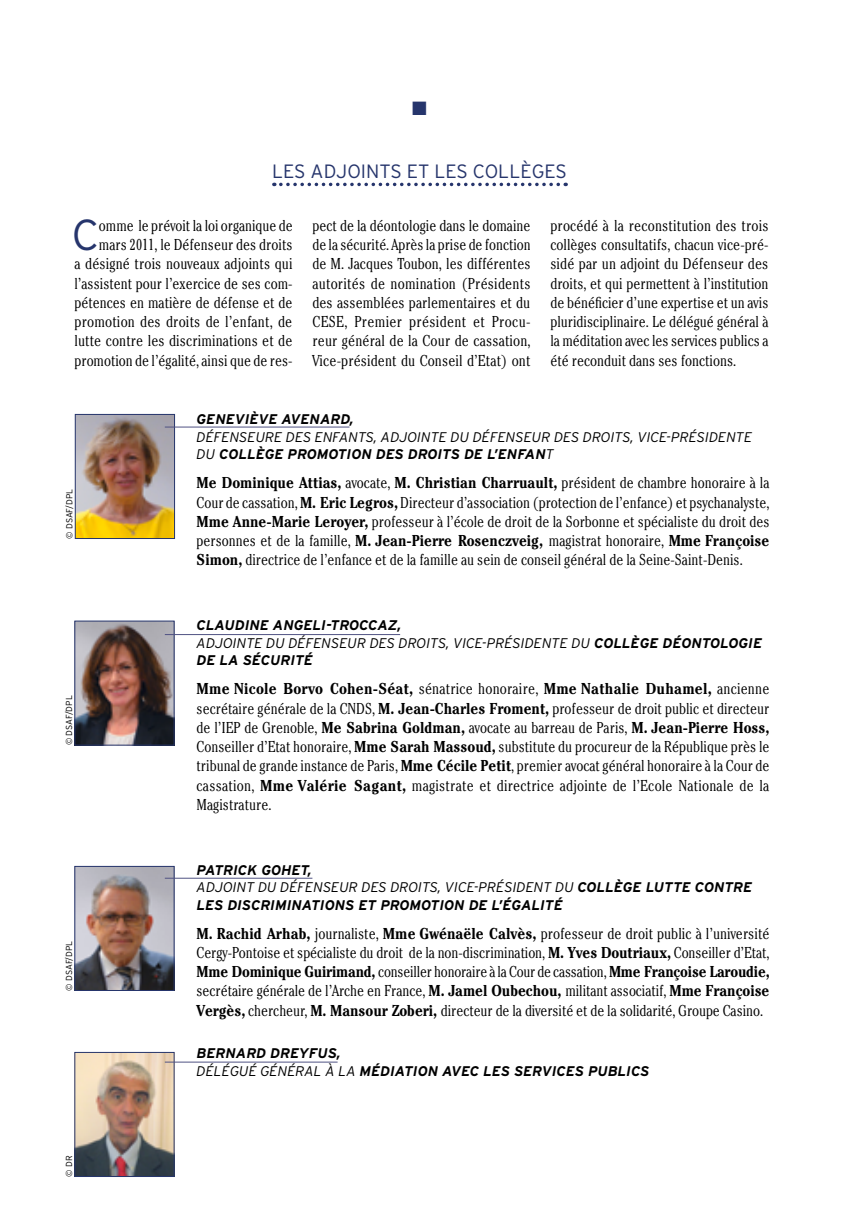
<style>
.page{position:relative;width:844px;height:1216px;background:#fff}
.page>*{position:absolute;margin:0;border:0;box-sizing:border-box;transform-origin:0 0}
.TEXTE_COURANT{font:300 43.23px "Interstate";color:#26356c}
.titre_2_DDD_bleu_f{font:300 19.25px "Interstate";color:#26356c}
.titre_2_DDD_bleu_f-2{font:19.25px "Zapf Dingbats ITC";color:#26356c}
.TEXTE_COURANT-2{font:300 condensed 15.75px/19.2px "Cheltenham";color:#000;text-align:justify}
.titre_3_suite{font:300 condensed 15.75px/19.2px "Cheltenham";letter-spacing:.01em;color:#000;text-align:justify}
.intro{font:300 condensed 15.75px/19.2px "Cheltenham";color:#000;text-align:justify}
.titre_3_suite-2{font:italic 700 14px/17.5px "Interstate";color:#000}
.titre_3_suite-3{font:italic 300 14px/17.5px "Interstate";color:#000}
.t1{font:300 8.75px "Interstate";color:#000}
.s1{font-weight:700}
.s2{font-weight:300}
</style>
<div class="page">
<svg style="left:281px;top:183px;width:285px;height:3px"></svg>
<img style="left:77px;top:416px;width:96px;height:120px">
<div style="left:75px;top:414px;width:100px;height:124px;border:1px solid #26356c"></div>
<img style="left:77px;top:623px;width:95px;height:120px">
<div style="left:75px;top:621px;width:99px;height:124px;border:1px solid #26356c"></div>
<img style="left:77px;top:868px;width:95px;height:120px">
<div style="left:75px;top:866px;width:99px;height:124px;border:1px solid #26356c"></div>
<img style="left:77px;top:1054px;width:95px;height:120px">
<div style="left:75px;top:1052px;width:99px;height:124px;border:1px solid #26356c"></div>
<hr style="left:165px;top:427px;width:184px;height:1px;background:#505283">
<hr style="left:165px;top:634px;width:235px;height:1px;background:#505283">
<hr style="left:165px;top:877px;width:147px;height:1px;background:#505283">
<hr style="left:165px;top:1061px;width:172px;height:1px;background:#505283">
<p class="titre_2_DDD_bleu_f-2" style="left:412px;top:99px;width:16px">■</p>
<p class="titre_2_DDD_bleu_f" style="left:272px;top:159px;width:296px">LES ADJOINTS ET LES COLLÈGES</p>
<p class="TEXTE_COURANT" style="left:72px;top:208px;width:29px">C</p>
<p class="TEXTE_COURANT-2" style="left:74px;top:215px;width:220px;text-align:right">omme le prévoit la loi organique de mars 2011, le Défenseur des droits<br>a désigné trois nouveaux adjoints qui l’assistent pour l’exercice de ses com&shy;pétences en matière de défense et de promotion des droits de l’enfant, de lutte contre les discriminations et de promotion de l’égalité, ainsi que de res-</p>
<p class="TEXTE_COURANT-2" style="left:312px;top:215px;width:220px">pect de la déontologie dans le domaine de la sécurité. Après la prise de fonction de M. Jacques Toubon, les différentes autorités de nomination (Présidents des assemblées parlementaires et du CESE, Premier président et Procu&shy;reur général de la Cour de cassation, Vice-président du Conseil d’Etat) ont</p>
<p class="TEXTE_COURANT-2" style="left:550px;top:215px;width:220px">procédé à la reconstitution des trois collèges consultatifs, chacun vice-pré&shy;sidé par un adjoint du Défenseur des droits, et qui permettent à l’institution de bénéficier d’une expertise et un avis pluridisciplinaire. Le délégué général à la méditation avec les services publics a été reconduit dans ses fonctions.</p>
<p class="t1" style="left:64px;top:538px;width:52px;rotate:-90deg">© DSAF/DPL</p>
<p class="t1" style="left:64px;top:745px;width:52px;rotate:-90deg">© DSAF/DPL</p>
<p class="t1" style="left:64px;top:990px;width:52px;rotate:-90deg">© DSAF/DPL</p>
<p class="t1" style="left:64px;top:1176px;width:23px;rotate:-90deg">© DR</p>
<p class="titre_3_suite-3" style="left:196px;top:410px;width:557px"><span class="s1">GENEVIÈVE AVENARD,<br></span>DÉFENSEURE DES ENFANTS, ADJOINTE DU DÉFENSEUR DES DROITS, VICE-PRÉSIDENTE<br>DU <span class="s1">COLLÈGE PROMOTION DES DROITS DE L’ENFAN</span>T</p>
<p class="intro" style="left:196px;top:473px;width:574px"><span class="s1">Me Dominique Attias,</span> avocate, <span class="s1">M. Christian Charruault,</span> président de chambre honoraire à la Cour de cassation, <span class="s1">M. Eric Legros,</span> Directeur d’association (protection de l’enfance) et psychanalyste, <span class="s1">Mme -Anne-Marie Leroyer,</span> professeur à l’école de droit de la Sorbonne et spécialiste du droit des personnes et de la famille, <span class="s1">M. Jean-Pierre Rosenczveig,</span> magistrat honoraire, <span class="s1">Mme -Françoise Simon,</span> directrice de l’enfance et de la famille au sein de conseil général de la Seine-Saint-Denis.</p>
<p class="titre_3_suite-2" style="left:196px;top:616px;width:567px">CLAUDINE ANGELI-TROCCAZ,<br><span class="s2">ADJOINTE DU DÉFENSEUR DES DROITS, VICE-PRÉSIDENTE DU</span> COLLÈGE DÉONTOLOGIE<br>DE LA SÉCURITÉ</p>
<p class="titre_3_suite" style="left:196px;top:679px;width:574px"><span class="s1">Mme Nicole Borvo Cohen-Séat,</span> sénatrice honoraire, <span class="s1">Mme Nathalie Duhamel,</span> ancienne secrétaire générale de la CNDS, <span class="s1">M. Jean-Charles Froment,</span> professeur de droit public et directeur de l’IEP de Grenoble, <span class="s1">Me Sabrina Goldman,</span> avocate au barreau de Paris, <span class="s1">M. Jean-Pierre Hoss, </span>Conseiller d’Etat honoraire, <span class="s1">Mme Sarah Massoud,</span> substitute du procureur de la République près le tribunal de grande instance de Paris, <span class="s1">Mme Cécile Petit</span>, premier avocat général honoraire à la Cour de cassation, <span class="s1">Mme Valérie Sagant,</span> magistrate et directrice adjointe de l’Ecole Nationale de la Magistrature.</p>
<p class="titre_3_suite-2" style="left:196px;top:860px;width:557px">PATRICK GOHET,<br><span class="s2">ADJOINT DU DÉFENSEUR DES DROITS, VICE-PRÉSIDENT DU</span> COLLÈGE LUTTE CONTRE<br>LES DISCRIMINATIONS ET PROMOTION DE L’ÉGALITÉ</p>
<p class="TEXTE_COURANT-2" style="left:196px;top:923px;width:574px"><span class="s1">M. Rachid Arhab,</span> journaliste, <span class="s1">Mme Gwénaële Calvès,</span> professeur de droit public à l’université Cergy-Pontoise et spécialiste du droit de la non-discrimination, <span class="s1">M. Yves Doutriaux,</span> Conseiller d’Etat, <span class="s1">Mme Dominique Guirimand,</span> conseiller honoraire à la Cour de cassation, <span class="s1">Mme Françoise Laroudie, </span>secrétaire générale de l’Arche en France, <span class="s1">M. Jamel Oubechou,</span> militant associatif, <span class="s1">Mme Françoise Vergès,</span> chercheur, <span class="s1">M. Mansour Zoberi,</span> directeur de la diversité et de la solidarité, Groupe Casino.</p>
<p class="titre_3_suite-2" style="left:196px;top:1044px;width:454px">BERNARD DREYFUS,<br><span class="s2">DÉLÉGUÉ GÉNÉRAL À LA</span> MÉDIATION AVEC LES SERVICES PUBLICS</p>
</div>
